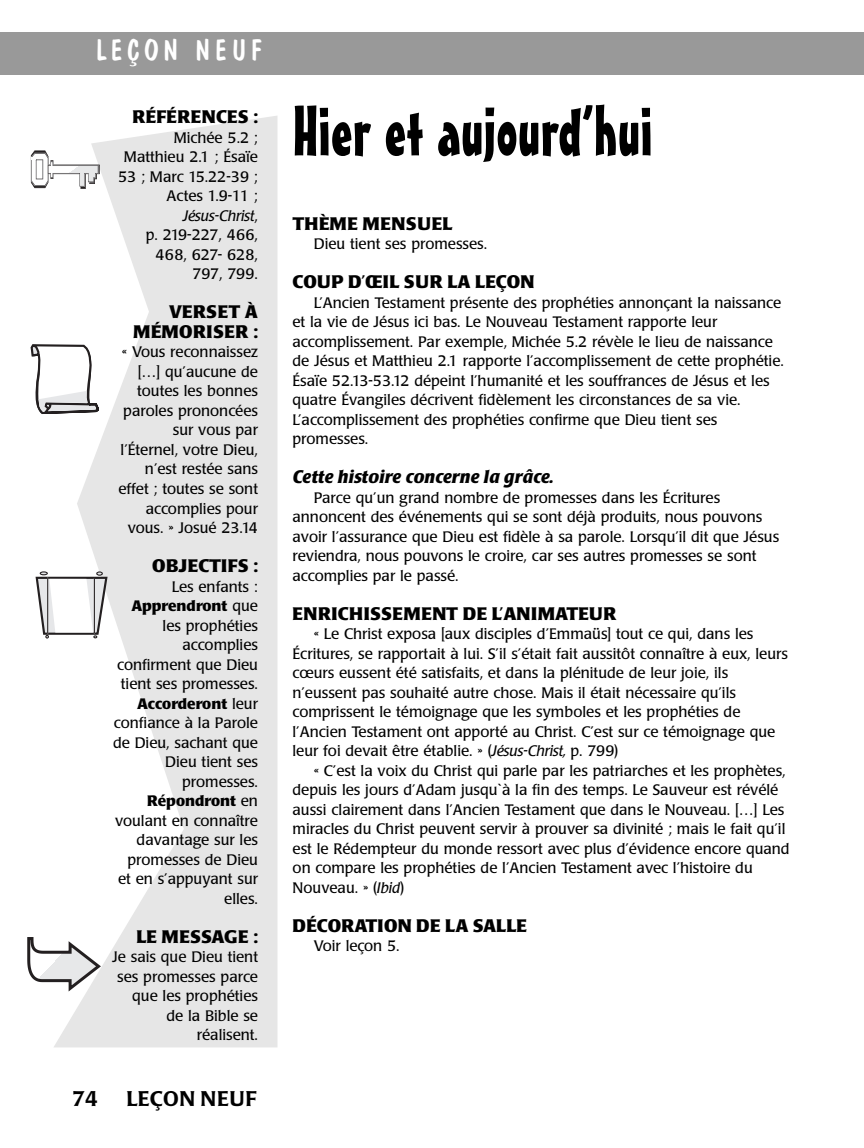
<style>
.page{position:relative;width:864px;height:1148px;background:#fff}
.page>*{position:absolute;margin:0;border:0;box-sizing:border-box;transform-origin:0 0}
.t1{font:69px "Mister Earl BT";color:#000}
.t2{font:30px "Dom Casual";letter-spacing:.1em;color:#fff}
.t3{font:500 21px "Poppl Laudatio";letter-spacing:.02em;color:#000}
.t4{font:700 18px/19.5px "Poppl Laudatio";letter-spacing:.02em;color:#000;text-align:right}
.t5{font:italic 700 18px "Poppl Laudatio";color:#000}
.t6{font:700 18px "Poppl Laudatio";color:#000}
.t7{font:700 18px "Poppl Laudatio";letter-spacing:.04em;color:#000}
.t8{font:15px/19.5px "Poppl Laudatio";color:#000;text-align:right}
.s1{font-style:italic}
.s2{font-weight:700}
</style>
<div class="page">
<svg style="left:54px;top:116px;width:224px;height:931px;fill:#e6e6e6"></svg>
<div style="left:0;top:32px;width:864px;height:42px;background:#999"></div>
<svg style="left:31px;top:150px;width:69px;height:39px"></svg>
<svg style="left:31px;top:344px;width:68px;height:70px"></svg>
<svg style="left:36px;top:571px;width:72px;height:67px"></svg>
<hr style="left:47px;top:577px;width:1px;height:56px;background:#231f20">
<hr style="left:94px;top:578px;width:1px;height:55px;background:#231f20">
<svg style="left:27px;top:937px;width:74px;height:54px"></svg>
<h2 class="t2" style="left:95px;top:39px;width:169px">LEÇON NEUF</h2>
<p class="t4" style="left:132px;top:109px;width:127px">RÉFÉRENCES :</p>
<p class="t8" style="left:118px;top:129px;width:141px">Michée 5.2 ;<br>Matthieu 2.1 ; Ésaïe<br>53 ; Marc 15.22-39 ;<br>Actes 1.9-11 ;<br><span class="s1">Jésus-Christ</span>,<br>p. 219-227, 466,<br>468, 627- 628,<br>797, 799.</p>
<p class="t4" style="left:133px;top:304px;width:126px">VERSET À<br>MÉMORISER :</p>
<p class="t8" style="left:118px;top:344px;width:141px">« Vous reconnaissez […] qu’aucune de toutes les bonnes paroles prononcées sur vous par l’Éternel, votre Dieu, n’est restée sans effet ; toutes se sont accomplies pour vous. » Josué 23.14</p>
<p class="t4" style="left:152px;top:558px;width:107px">OBJECTIFS :</p>
<p class="t8" style="left:113px;top:578px;width:147px">Les enfants :<br><span class="s2">Apprendront</span> que les prophéties accomplies confirment que Dieu tient ses promesses.<br><span class="s2">Accorderont</span> leur confiance à la Parole de Dieu, sachant que<br>Dieu tient ses promesses.<br><span class="s2">Répondront</span> en voulant en connaître davantage sur les promesses de Dieu et en s’appuyant sur elles.</p>
<p class="t4" style="left:136px;top:928px;width:123px">LE MESSAGE :</p>
<p class="t8" style="left:112px;top:948px;width:147px">Je sais que Dieu tient ses promesses parce que les prophéties de la Bible se réalisent.</p>
<h3 class="t3" style="left:73px;top:1090px;width:27px">74</h3>
<h3 class="t3" style="left:127px;top:1090px;width:132px">LEÇON NEUF</h3>
<h1 class="t1" style="left:292px;top:106px;width:362px">Hier et aujourd’hui</h1>
<p class="t7" style="left:292px;top:216px;width:162px">THÈME MENSUEL</p>
<p class="t8" style="left:314px;top:236px;width:175px">Dieu tient ses promesses.</p>
<p class="t4" style="left:292px;top:274px;width:243px">COUP D’ŒIL SUR LA LEÇON</p>
<p class="t8" style="left:293px;top:294px;width:493px;text-align:left;text-indent:21px">L’Ancien Testament présente des prophéties annonçant la naissance et la vie de Jésus ici bas. Le Nouveau Testament rapporte leur accomplissement. Par exemple, Michée 5.2 révèle le lieu de naissance de Jésus et Matthieu 2.1 rapporte l’accomplissement de cette prophétie.<br>Ésaïe 52.13-53.12 dépeint l’humanité et les souffrances de Jésus et les quatre Évangiles décrivent fidèlement les circonstances de sa vie.<br>L’accomplissement des prophéties confirme que Dieu tient ses promesses.</p>
<p class="t5" style="left:292px;top:470px;width:262px">Cette histoire concerne la grâce.</p>
<p class="t8" style="left:293px;top:489px;width:488px;text-align:left;text-indent:21px">Parce qu’un grand nombre de promesses dans les Écritures annoncent des événements qui se sont déjà produits, nous pouvons avoir l’assurance que Dieu est fidèle à sa parole. Lorsqu’il dit que Jésus reviendra, nous pouvons le croire, car ses autres promesses se sont accomplies par le passé.</p>
<p class="t4" style="left:292px;top:605px;width:326px">ENRICHISSEMENT DE L’ANIMATEUR</p>
<p class="t8" style="left:293px;top:626px;width:497px;text-align:left;text-indent:21px">« Le Christ exposa [aux disciples d’Emmaüs] tout ce qui, dans les Écritures, se rapportait à lui. S’il s’était fait aussitôt connaître à eux, leurs cœurs eussent été satisfaits, et dans la plénitude de leur joie, ils n’eussent pas souhaité autre chose. Mais il était nécessaire qu’ils comprissent le témoignage que les symboles et les prophéties de l’Ancien Testament ont apporté au Christ. C’est sur ce témoignage que leur foi devait être établie. » (<span class="s1">Jésus-Christ,</span> p. 799)</p>
<p class="t8" style="left:293px;top:762px;width:499px;text-align:left;text-indent:21px">« C’est la voix du Christ qui parle par les patriarches et les prophètes, depuis les jours d’Adam jusqu`à la fin des temps. Le Sauveur est révélé aussi clairement dans l’Ancien Testament que dans le Nouveau. […] Les miracles du Christ peuvent servir à prouver sa divinité ; mais le fait qu’il est le Rédempteur du monde ressort avec plus d’évidence encore quand on compare les prophéties de l’Ancien Testament avec l’histoire du Nouveau. » (<span class="s1">Ibid</span>)</p>
<p class="t6" style="left:292px;top:918px;width:236px">DÉCORATION DE LA SALLE</p>
<p class="t8" style="left:314px;top:938px;width:87px">Voir leçon 5.</p>
</div>
